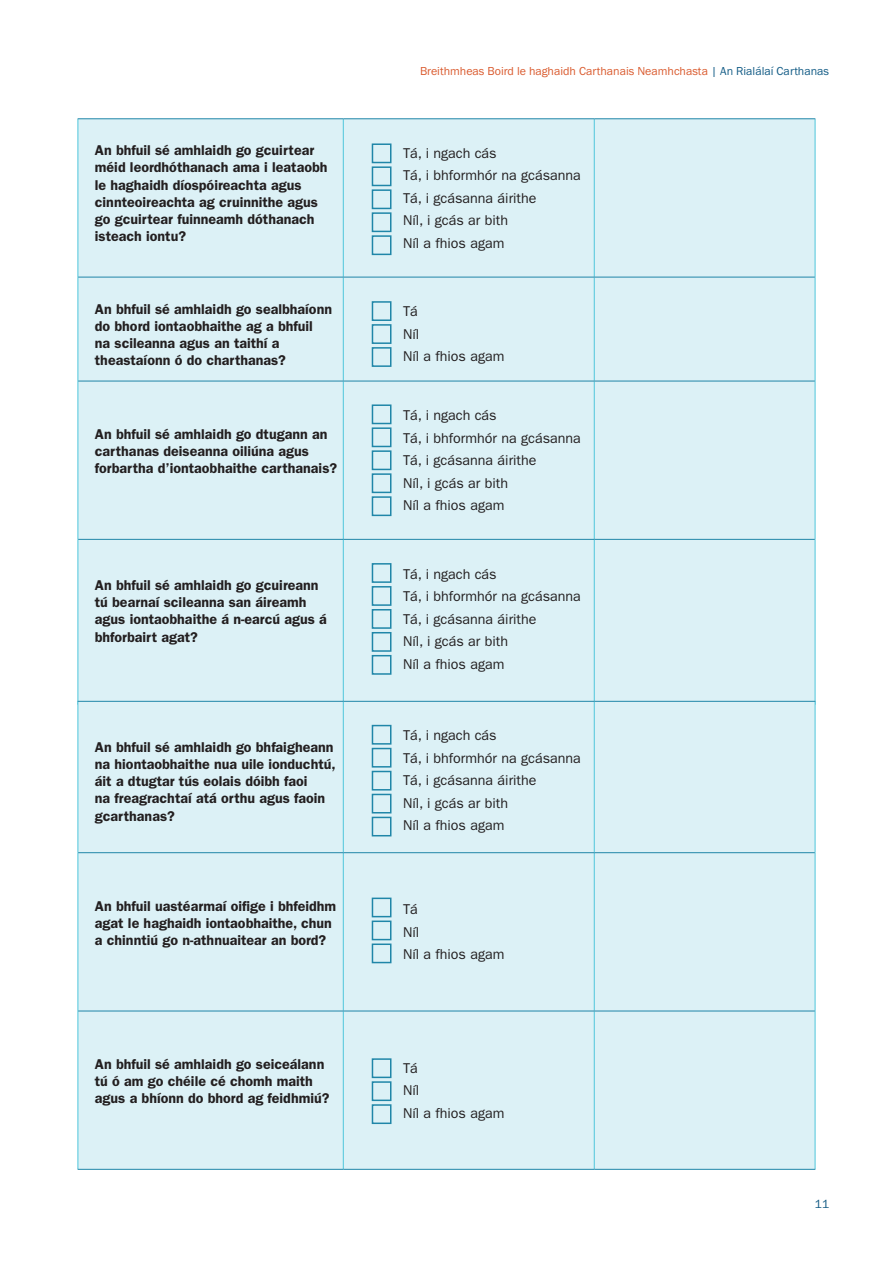
<style>
.page{position:relative;width:893px;height:1263px;background:#fff}
.page>*{position:absolute;margin:0;border:0;box-sizing:border-box;transform-origin:0 0}
.t1{font:600 14.25px/17.1px "Franklin Gothic";color:#231f20}
.t2{font:14.25px/22.5px "Franklin Gothic";color:#231f20}
.t3{font:12px "Franklin Gothic URW Boo";color:#da5b2f}
.t4{font:12px "Franklin Gothic";color:#135b84}
.s1{color:#135c86}
</style>
<div class="page">
<div style="left:79px;top:119px;width:736px;height:582px;background:#dcf1f6"></div>
<hr style="left:78px;top:119px;width:1px;height:158px;background:#4fc6db">
<hr style="left:343px;top:119px;width:1px;height:158px;background:#4fc6db">
<hr style="left:594px;top:119px;width:1px;height:158px;background:#4fc6db">
<hr style="left:815px;top:119px;width:1px;height:158px;background:#4fc6db">
<hr style="left:78px;top:277px;width:1px;height:104px;background:#4fc6db">
<hr style="left:343px;top:277px;width:1px;height:104px;background:#4fc6db">
<hr style="left:594px;top:277px;width:1px;height:104px;background:#4fc6db">
<hr style="left:815px;top:277px;width:1px;height:104px;background:#4fc6db">
<hr style="left:78px;top:381px;width:1px;height:158px;background:#4fc6db">
<hr style="left:343px;top:381px;width:1px;height:158px;background:#4fc6db">
<hr style="left:594px;top:381px;width:1px;height:158px;background:#4fc6db">
<hr style="left:815px;top:381px;width:1px;height:158px;background:#4fc6db">
<hr style="left:78px;top:539px;width:1px;height:165px;background:#4fc6db">
<hr style="left:343px;top:540px;width:1px;height:164px;background:#4fc6db">
<hr style="left:594px;top:540px;width:1px;height:164px;background:#4fc6db">
<hr style="left:815px;top:539px;width:1px;height:165px;background:#4fc6db">
<hr style="left:78px;top:118px;width:265px;height:1px;background:#2086a8">
<hr style="left:343px;top:118px;width:251px;height:1px;background:#2086a8">
<hr style="left:594px;top:118px;width:221px;height:1px;background:#2086a8">
<hr style="left:78px;top:277px;width:265px;height:1px;background:#2086a8">
<hr style="left:343px;top:277px;width:251px;height:1px;background:#2086a8">
<hr style="left:594px;top:277px;width:221px;height:1px;background:#2086a8">
<hr style="left:78px;top:381px;width:265px;height:1px;background:#2086a8">
<hr style="left:343px;top:381px;width:251px;height:1px;background:#2086a8">
<hr style="left:594px;top:381px;width:221px;height:1px;background:#2086a8">
<hr style="left:78px;top:539px;width:265px;height:1px;background:#2086a8">
<hr style="left:343px;top:539px;width:251px;height:1px;background:#2086a8">
<hr style="left:594px;top:539px;width:221px;height:1px;background:#2086a8">
<div style="left:372px;top:143px;width:19px;height:20px;border:2px solid #2086a8"></div>
<div style="left:372px;top:404px;width:19px;height:20px;border:2px solid #2086a8"></div>
<div style="left:372px;top:563px;width:19px;height:20px;border:2px solid #2086a8"></div>
<div style="left:372px;top:166px;width:19px;height:20px;border:2px solid #2086a8"></div>
<div style="left:372px;top:427px;width:19px;height:20px;border:2px solid #2086a8"></div>
<div style="left:372px;top:586px;width:19px;height:20px;border:2px solid #2086a8"></div>
<div style="left:372px;top:189px;width:19px;height:20px;border:2px solid #2086a8"></div>
<div style="left:372px;top:301px;width:19px;height:20px;border:2px solid #2086a8"></div>
<div style="left:372px;top:450px;width:19px;height:20px;border:2px solid #2086a8"></div>
<div style="left:372px;top:609px;width:19px;height:20px;border:2px solid #2086a8"></div>
<div style="left:372px;top:212px;width:19px;height:20px;border:2px solid #2086a8"></div>
<div style="left:372px;top:324px;width:19px;height:20px;border:2px solid #2086a8"></div>
<div style="left:372px;top:473px;width:19px;height:20px;border:2px solid #2086a8"></div>
<div style="left:372px;top:632px;width:19px;height:20px;border:2px solid #2086a8"></div>
<div style="left:372px;top:235px;width:19px;height:20px;border:2px solid #2086a8"></div>
<div style="left:372px;top:347px;width:19px;height:20px;border:2px solid #2086a8"></div>
<div style="left:372px;top:496px;width:19px;height:20px;border:2px solid #2086a8"></div>
<div style="left:372px;top:655px;width:19px;height:20px;border:2px solid #2086a8"></div>
<div style="left:79px;top:702px;width:736px;height:467px;background:#dcf1f6"></div>
<hr style="left:78px;top:702px;width:1px;height:151px;background:#4fc6db">
<hr style="left:343px;top:702px;width:1px;height:150px;background:#4fc6db">
<hr style="left:594px;top:702px;width:1px;height:150px;background:#4fc6db">
<hr style="left:815px;top:702px;width:1px;height:151px;background:#4fc6db">
<hr style="left:78px;top:853px;width:1px;height:158px;background:#4fc6db">
<hr style="left:343px;top:853px;width:1px;height:158px;background:#4fc6db">
<hr style="left:594px;top:853px;width:1px;height:158px;background:#4fc6db">
<hr style="left:815px;top:853px;width:1px;height:158px;background:#4fc6db">
<hr style="left:78px;top:1011px;width:1px;height:158px;background:#4fc6db">
<hr style="left:343px;top:1011px;width:1px;height:158px;background:#4fc6db">
<hr style="left:594px;top:1011px;width:1px;height:158px;background:#4fc6db">
<hr style="left:815px;top:1011px;width:1px;height:158px;background:#4fc6db">
<hr style="left:78px;top:701px;width:265px;height:1px;background:#2086a8">
<hr style="left:343px;top:701px;width:251px;height:1px;background:#2086a8">
<hr style="left:594px;top:701px;width:221px;height:1px;background:#2086a8">
<hr style="left:78px;top:852px;width:265px;height:1px;background:#2086a8">
<hr style="left:343px;top:852px;width:251px;height:1px;background:#2086a8">
<hr style="left:594px;top:852px;width:221px;height:1px;background:#2086a8">
<hr style="left:78px;top:1011px;width:265px;height:1px;background:#2086a8">
<hr style="left:343px;top:1011px;width:251px;height:1px;background:#2086a8">
<hr style="left:594px;top:1011px;width:221px;height:1px;background:#2086a8">
<hr style="left:78px;top:1169px;width:265px;height:1px;background:#2086a8">
<hr style="left:343px;top:1169px;width:251px;height:1px;background:#2086a8">
<hr style="left:594px;top:1169px;width:221px;height:1px;background:#2086a8">
<div style="left:372px;top:725px;width:19px;height:20px;border:2px solid #2086a8"></div>
<div style="left:372px;top:748px;width:19px;height:19px;border:2px solid #2086a8"></div>
<div style="left:372px;top:897px;width:19px;height:20px;border:2px solid #2086a8"></div>
<div style="left:372px;top:771px;width:19px;height:19px;border:2px solid #2086a8"></div>
<div style="left:372px;top:920px;width:19px;height:20px;border:2px solid #2086a8"></div>
<div style="left:372px;top:794px;width:19px;height:19px;border:2px solid #2086a8"></div>
<div style="left:372px;top:943px;width:19px;height:20px;border:2px solid #2086a8"></div>
<div style="left:372px;top:817px;width:19px;height:19px;border:2px solid #2086a8"></div>
<div style="left:372px;top:1058px;width:19px;height:20px;border:2px solid #2086a8"></div>
<div style="left:372px;top:1081px;width:19px;height:20px;border:2px solid #2086a8"></div>
<div style="left:372px;top:1104px;width:19px;height:20px;border:2px solid #2086a8"></div>
<p class="t3" style="left:420px;top:63px;width:411px">Breithmheas Boird le haghaidh Carthanais Neamhchasta <span class="s1">| An Rialálaí Carthanas</span></p>
<p class="t1" style="left:95px;top:142px;width:234px">An bhfuil sé amhlaidh go gcuirtear méid leordhóthanach ama i leataobh le haghaidh díospóireachta agus cinnteoireachta ag cruinnithe agus go gcuirtear fuinneamh dóthanach isteach iontu?</p>
<p class="t2" style="left:403px;top:142px;width:179px">Tá, i ngach cás<br>Tá, i bhformhór na gcásanna<br>Tá, i gcásanna áirithe<br>Níl, i gcás ar bith<br>Níl a fhios agam</p>
<p class="t1" style="left:95px;top:300px;width:239px">An bhfuil sé amhlaidh go sealbhaíonn do bhord iontaobhaithe ag a bhfuil<br>na scileanna agus an taithí a theastaíonn ó do charthanas?</p>
<p class="t2" style="left:403px;top:300px;width:103px">Tá<br>Níl<br>Níl a fhios agam</p>
<p class="t1" style="left:95px;top:426px;width:244px">An bhfuil sé amhlaidh go dtugann an carthanas deiseanna oiliúna agus forbartha d’iontaobhaithe carthanais?</p>
<p class="t2" style="left:403px;top:404px;width:179px">Tá, i ngach cás<br>Tá, i bhformhór na gcásanna<br>Tá, i gcásanna áirithe<br>Níl, i gcás ar bith<br>Níl a fhios agam</p>
<p class="t1" style="left:95px;top:577px;width:233px">An bhfuil sé amhlaidh go gcuireann tú bearnaí scileanna san áireamh agus iontaobhaithe á n-earcú agus á bhforbairt agat?</p>
<p class="t2" style="left:403px;top:562px;width:179px">Tá, i ngach cás<br>Tá, i bhformhór na gcásanna<br>Tá, i gcásanna áirithe<br>Níl, i gcás ar bith<br>Níl a fhios agam</p>
<p class="t1" style="left:95px;top:739px;width:242px">An bhfuil sé amhlaidh go bhfaigheann na hiontaobhaithe nua uile ionduchtú, áit a dtugtar tús eolais dóibh faoi<br>na freagrachtaí atá orthu agus faoin gcarthanas?</p>
<p class="t2" style="left:403px;top:724px;width:179px">Tá, i ngach cás<br>Tá, i bhformhór na gcásanna<br>Tá, i gcásanna áirithe<br>Níl, i gcás ar bith<br>Níl a fhios agam</p>
<p class="t1" style="left:95px;top:897px;width:243px">An bhfuil uastéarmaí oifige i bhfeidhm agat le haghaidh iontaobhaithe, chun a chinntiú go n-athnuaitear an bord?</p>
<p class="t2" style="left:403px;top:898px;width:103px">Tá<br>Níl<br>Níl a fhios agam</p>
<p class="t1" style="left:95px;top:1056px;width:236px">An bhfuil sé amhlaidh go seiceálann tú ó am go chéile cé chomh maith agus a bhíonn do bhord ag feidhmiú?</p>
<p class="t2" style="left:403px;top:1057px;width:103px">Tá<br>Níl<br>Níl a fhios agam</p>
<p class="t4" style="left:815px;top:1197px;width:16px">11</p>
</div>
